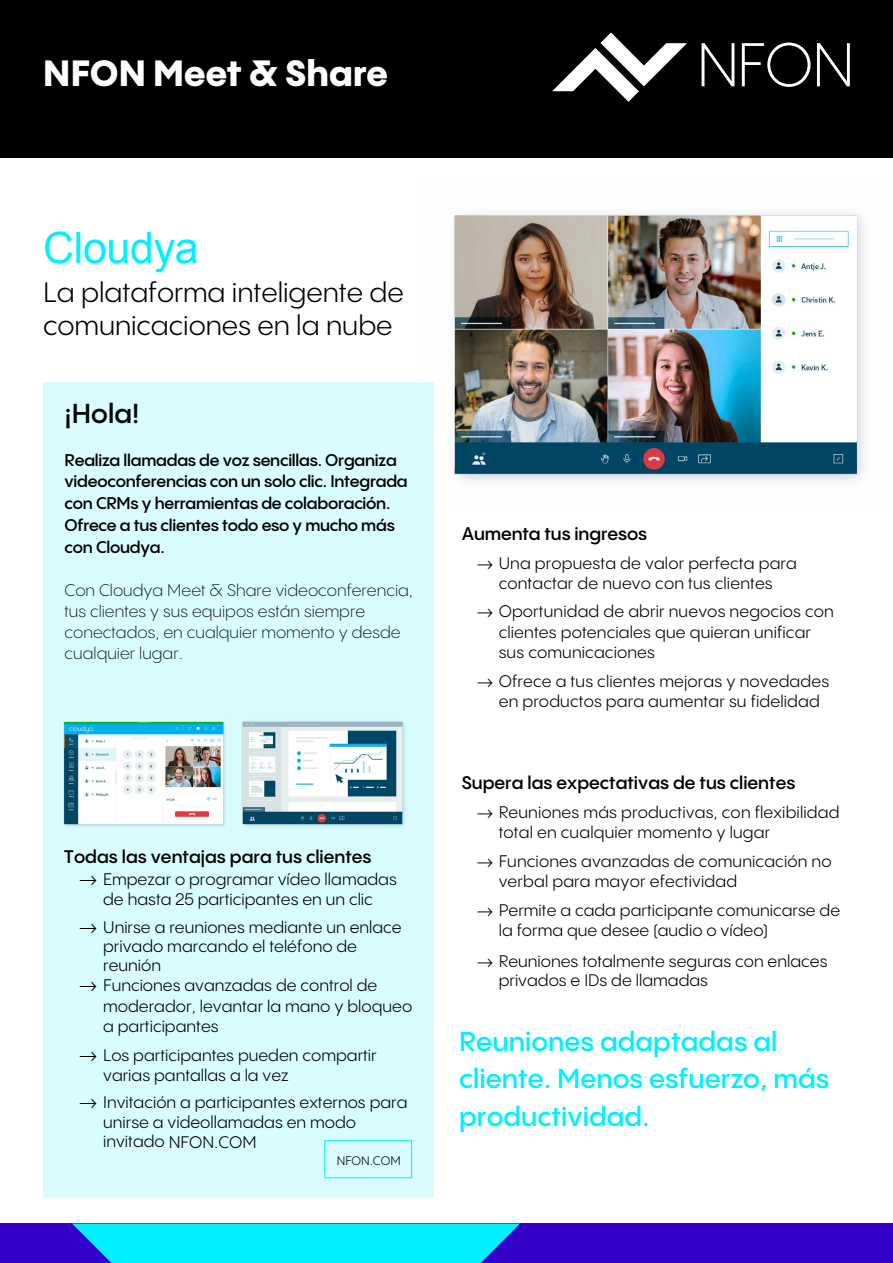
<style>
.page{position:relative;width:893px;height:1263px;background:#fff}
.page>*{position:absolute;margin:0;border:0;box-sizing:border-box;transform-origin:0 0}
.t1{font:43.05px "Arial";letter-spacing:-.01em;color:#00f0ff}
.t2{font:800 36px "PP Pangram Sans";letter-spacing:.005em;color:#fff}
.t3{font:27.6px/33.2px "PP Pangram Sans";letter-spacing:-.005em;color:#000}
.t4{font:600 27px/37.5px "PP Pangram Sans";color:#00f0ff}
.t5{font:600 27px "PP Pangram Sans";color:#000}
.t6{font:600 18px "PP Pangram Sans";color:#000}
.t7{font:16.5px/19.8px "PP Pangram Sans";color:#000}
.t8{font:600 16.5px/21.8px "PP Pangram Sans";letter-spacing:-.015em;color:#000}
.t9{font:300 16.5px/21.1px "PP Pangram Sans";color:#000}
.t10{font:12px "PP Pangram Sans";color:#000}
</style>
<div class="page">
<div style="left:0;top:1223px;width:893px;height:40px;background:#3200c8"></div>
<svg style="left:72px;top:1223px;width:448px;height:40px;background:#04d7f9"></svg>
<div style="left:43px;top:383px;width:391px;height:815px;background:#d9fdff"></div>
<div style="left:324px;top:1140px;width:88px;height:38px;border:1px solid #00f0ff"></div>
<img style="left:63px;top:721px;width:163px;height:106px">
<img style="left:242px;top:721px;width:163px;height:106px">
<div style="left:0;top:0;width:893px;height:158px;background:#000"></div>
<img style="left:418px;top:213px;width:446px;height:270px">
<svg style="left:552px;top:33px;width:135px;height:69px"></svg>
<svg style="left:742px;top:43px;width:108px;height:44px"></svg>
<svg style="left:702px;top:43px;width:32px;height:43px"></svg>
<h2 class="t2" style="left:43px;top:50px;width:346px">NFON Meet &amp; Share</h2>
<h1 class="t1" style="left:43px;top:219px;width:157px">Cloudya</h1>
<h3 class="t3" style="left:43px;top:275px;width:362px">La plataforma inteligente de comunicaciones en la nube</h3>
<h3 class="t5" style="left:65px;top:397px;width:76px">¡Hola!</h3>
<p class="t8" style="left:65px;top:449px;width:345px">Realiza llamadas de voz sencillas. Organiza videoconferencias con un solo clic. Integrada con CRMs y herramientas de colaboración.<br>Ofrece a tus clientes todo eso y mucho más con Cloudya.</p>
<p class="t9" style="left:65px;top:579px;width:350px">Con Cloudya Meet &amp; Share videoconferencia, tus clientes y sus equipos están siempre conectados, en cualquier momento y desde cualquier lugar.</p>
<p class="t6" style="left:64px;top:845px;width:309px">Todas las ventajas para tus clientes</p>
<p class="t7" style="left:79px;top:869px;width:319px;text-align:center">→ Empezar o programar vídeo llamadas de hasta 25 participantes en un clic</p>
<p class="t7" style="left:103px;top:917px;width:300px;line-height:19.4px;text-indent:-24px">→ Unirse a reuniones mediante un enlace privado marcando el teléfono de reunión</p>
<p class="t7" style="left:103px;top:975px;width:311px;line-height:20.2px;text-indent:-24px">→ Funciones avanzadas de control de moderador, levantar la mano y bloqueo a participantes</p>
<p class="t7" style="left:103px;top:1045px;width:275px;text-indent:-24px">→ Los participantes pueden compartir varias pantallas a la vez</p>
<p class="t7" style="left:103px;top:1092px;width:306px;text-indent:-24px">→ Invitación a participantes externos para unirse a videollamadas en modo invitado NFON.COM</p>
<p class="t10" style="left:337px;top:1154px;width:65px">NFON.COM</p>
<p class="t6" style="left:462px;top:523px;width:187px">Aumenta tus ingresos</p>
<p class="t7" style="left:477px;top:554px;width:322px;text-align:center">→ Una propuesta de valor perfecta para contactar de nuevo con tus clientes</p>
<p class="t7" style="left:499px;top:601px;width:337px;line-height:20.2px;text-indent:-22px">→ Oportunidad de abrir nuevos negocios con clientes potenciales que quieran unificar sus comunicaciones</p>
<p class="t7" style="left:499px;top:671px;width:332px;text-indent:-22px">→ Ofrece a tus clientes mejoras y novedades en productos para aumentar su fidelidad</p>
<p class="t6" style="left:462px;top:771px;width:335px">Supera las expectativas de tus clientes</p>
<p class="t7" style="left:499px;top:802px;width:342px;text-indent:-22px">→ Reuniones más productivas, con flexibilidad total en cualquier momento y lugar</p>
<p class="t7" style="left:499px;top:851px;width:334px;text-indent:-22px">→ Funciones avanzadas de comunicación no verbal para mayor efectividad</p>
<p class="t7" style="left:499px;top:900px;width:343px;text-indent:-22px">→ Permite a cada participante comunicarse de la forma que desee (audio o vídeo)</p>
<p class="t7" style="left:499px;top:951px;width:330px;line-height:19.4px;text-indent:-22px">→ Reuniones totalmente seguras con enlaces privados e IDs de llamadas</p>
<h3 class="t4" style="left:459px;top:1022px;width:371px">Reuniones adaptadas al cliente. Menos esfuerzo, más productividad.</h3>
</div>
